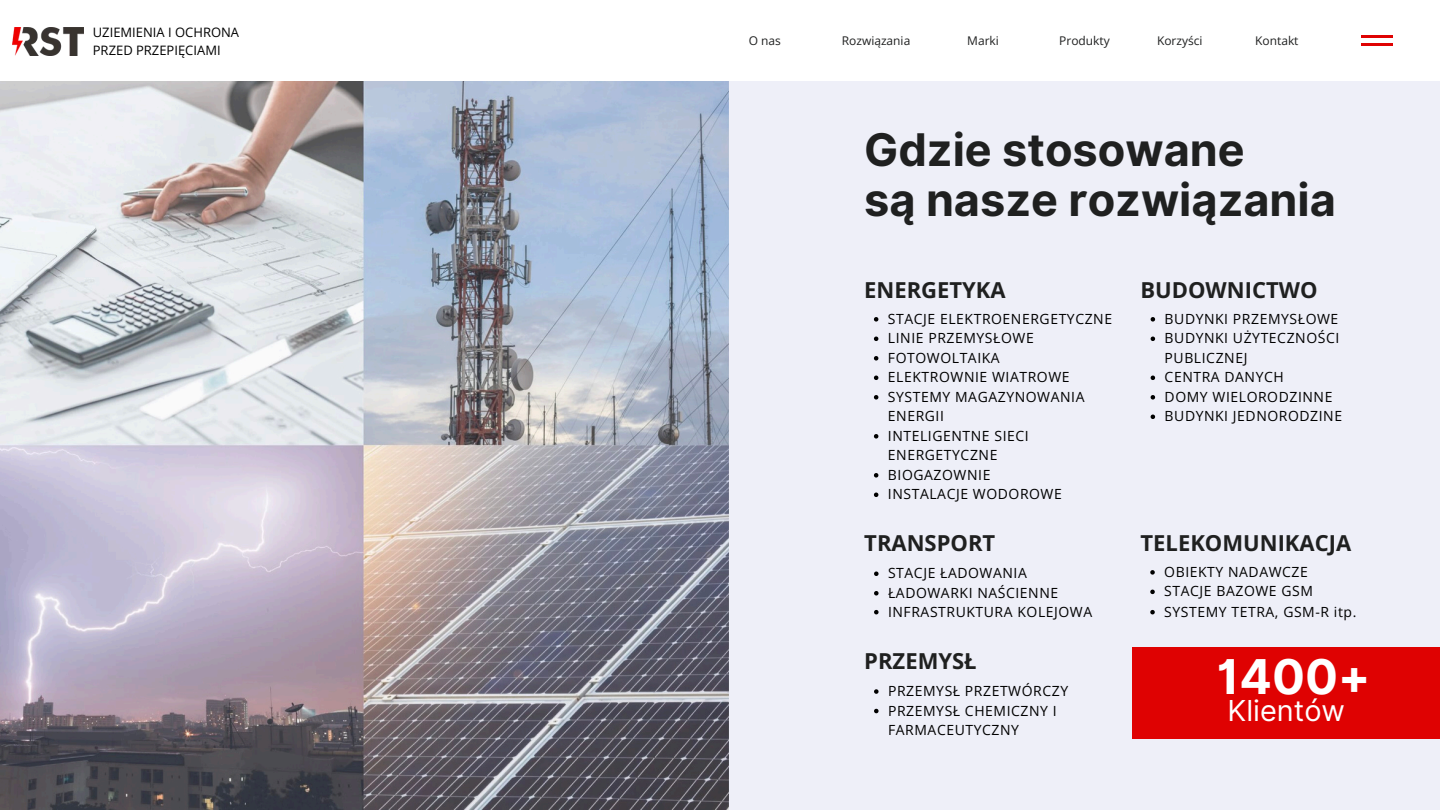
<style>
.page{position:relative;width:1440px;height:810px;background:#eeeff8}
.page>*{position:absolute;margin:0;border:0;box-sizing:border-box;transform-origin:0 0}
.t1{font:700 48px "Inter";color:#fff}
.t2{font:700 45px/50.2px "Inter";color:#1f2020}
.t3{font:28.9px "Inter";color:#fff}
.t4{font:700 22px "Open Sans";color:#1f2020}
.t5{font:14px/19.5px "Open Sans";letter-spacing:.04em;color:#000}
.t6{font:13px/18px "Open Sans";color:#000}
.t7{font:12px "Open Sans";color:#1f2020}
</style>
<div class="page">
<div style="left:1133px;top:648px;width:307px;height:91px;background:#df0202"></div>
<img style="left:0;top:81px;width:729px;height:729px">
<svg style="left:1151px;top:317px;width:4px;height:5px"></svg>
<svg style="left:1151px;top:337px;width:4px;height:4px"></svg>
<svg style="left:1151px;top:376px;width:4px;height:4px"></svg>
<svg style="left:1151px;top:395px;width:4px;height:5px"></svg>
<svg style="left:1151px;top:415px;width:4px;height:4px"></svg>
<svg style="left:874px;top:572px;width:5px;height:4px"></svg>
<svg style="left:874px;top:591px;width:5px;height:5px"></svg>
<svg style="left:874px;top:317px;width:4px;height:5px"></svg>
<svg style="left:874px;top:337px;width:4px;height:4px"></svg>
<svg style="left:874px;top:356px;width:4px;height:5px"></svg>
<svg style="left:874px;top:376px;width:4px;height:4px"></svg>
<svg style="left:874px;top:395px;width:4px;height:5px"></svg>
<svg style="left:874px;top:434px;width:4px;height:5px"></svg>
<svg style="left:874px;top:473px;width:4px;height:5px"></svg>
<svg style="left:874px;top:493px;width:4px;height:4px"></svg>
<svg style="left:874px;top:689px;width:5px;height:5px"></svg>
<svg style="left:874px;top:709px;width:5px;height:4px"></svg>
<svg style="left:1150px;top:570px;width:5px;height:5px"></svg>
<svg style="left:1150px;top:590px;width:5px;height:4px"></svg>
<svg style="left:874px;top:610px;width:5px;height:4px"></svg>
<svg style="left:1150px;top:610px;width:5px;height:4px"></svg>
<div style="left:0;top:0;width:1440px;height:81px;background:#fff"></div>
<hr style="left:1362px;top:36px;width:31px;height:2px;background:#df0202">
<hr style="left:1362px;top:43px;width:31px;height:2px;background:#df0202">
<img style="left:13px;top:28px;width:70px;height:28px">
<p class="t6" style="left:93px;top:23px;width:148px">UZIEMIENIA I OCHRONA<br>PRZED PRZEPIĘCIAMI</p>
<p class="t7" style="left:749px;top:32px;width:34px">O nas</p>
<p class="t7" style="left:842px;top:32px;width:70px">Rozwiązania</p>
<h1 class="t7" style="left:967px;top:32px;width:33px">Marki</h1>
<h3 class="t7" style="left:1059px;top:32px;width:52px">Produkty</h3>
<h2 class="t7" style="left:1157px;top:32px;width:47px">Korzyści</h2>
<p class="t7" style="left:1255px;top:32px;width:45px">Kontakt</p>
<p class="t2" style="left:864px;top:124px;width:473px">Gdzie stosowane<br>są nasze rozwiązania</p>
<p class="t4" style="left:864px;top:275px;width:143px">ENERGETYKA</p>
<p class="t4" style="left:1140px;top:275px;width:179px">BUDOWNICTWO</p>
<p class="t5" style="left:888px;top:309px;width:226px">STACJE ELEKTROENERGETYCZNE</p>
<p class="t5" style="left:888px;top:328px;width:147px">LINIE PRZEMYSŁOWE</p>
<p class="t5" style="left:888px;top:348px;width:113px">FOTOWOLTAIKA</p>
<p class="t5" style="left:888px;top:367px;width:183px">ELEKTROWNIE WIATROWE</p>
<p class="t5" style="left:888px;top:387px;width:198px">SYSTEMY MAGAZYNOWANIA<br>ENERGII</p>
<h3 class="t5" style="left:888px;top:426px;width:142px">INTELIGENTNE SIECI<br>ENERGETYCZNE</h3>
<p class="t5" style="left:888px;top:465px;width:104px">BIOGAZOWNIE</p>
<p class="t5" style="left:888px;top:484px;width:175px">INSTALACJE WODOROWE</p>
<p class="t5" style="left:1165px;top:309px;width:175px">BUDYNKI PRZEMYSŁOWE</p>
<p class="t5" style="left:1165px;top:328px;width:176px">BUDYNKI UŻYTECZNOŚCI<br>PUBLICZNEJ</p>
<h1 class="t5" style="left:1165px;top:367px;width:121px">CENTRA DANYCH</h1>
<h3 class="t5" style="left:1165px;top:387px;width:169px">DOMY WIELORODZINNE</h3>
<p class="t5" style="left:1165px;top:406px;width:179px">BUDYNKI JEDNORODZINE</p>
<h4 class="t4" style="left:864px;top:528px;width:133px">TRANSPORT</h4>
<p class="t4" style="left:1141px;top:528px;width:212px">TELEKOMUNIKACJA</p>
<p class="t5" style="left:888px;top:563px;width:140px">STACJE ŁADOWANIA</p>
<p class="t5" style="left:888px;top:583px;width:172px">ŁADOWARKI NAŚCIENNE</p>
<p class="t5" style="left:1164px;top:562px;width:145px">OBIEKTY NADAWCZE</p>
<h3 class="t5" style="left:1164px;top:581px;width:150px">STACJE BAZOWE GSM</h3>
<p class="t5" style="left:888px;top:602px;width:206px">INFRASTRUKTURA KOLEJOWA</p>
<p class="t5" style="left:1164px;top:602px;width:194px">SYSTEMY TETRA, GSM-R itp.</p>
<p class="t1" style="left:1217px;top:648px;width:155px">1400+</p>
<h3 class="t3" style="left:1228px;top:694px;width:119px">Klientów</h3>
<p class="t4" style="left:864px;top:645px;width:114px">PRZEMYSŁ</p>
<p class="t5" style="left:888px;top:681px;width:182px">PRZEMYSŁ PRZETWÓRCZY</p>
<p class="t5" style="left:888px;top:700px;width:170px">PRZEMYSŁ CHEMICZNY I<br>FARMACEUTYCZNY</p>
</div>
